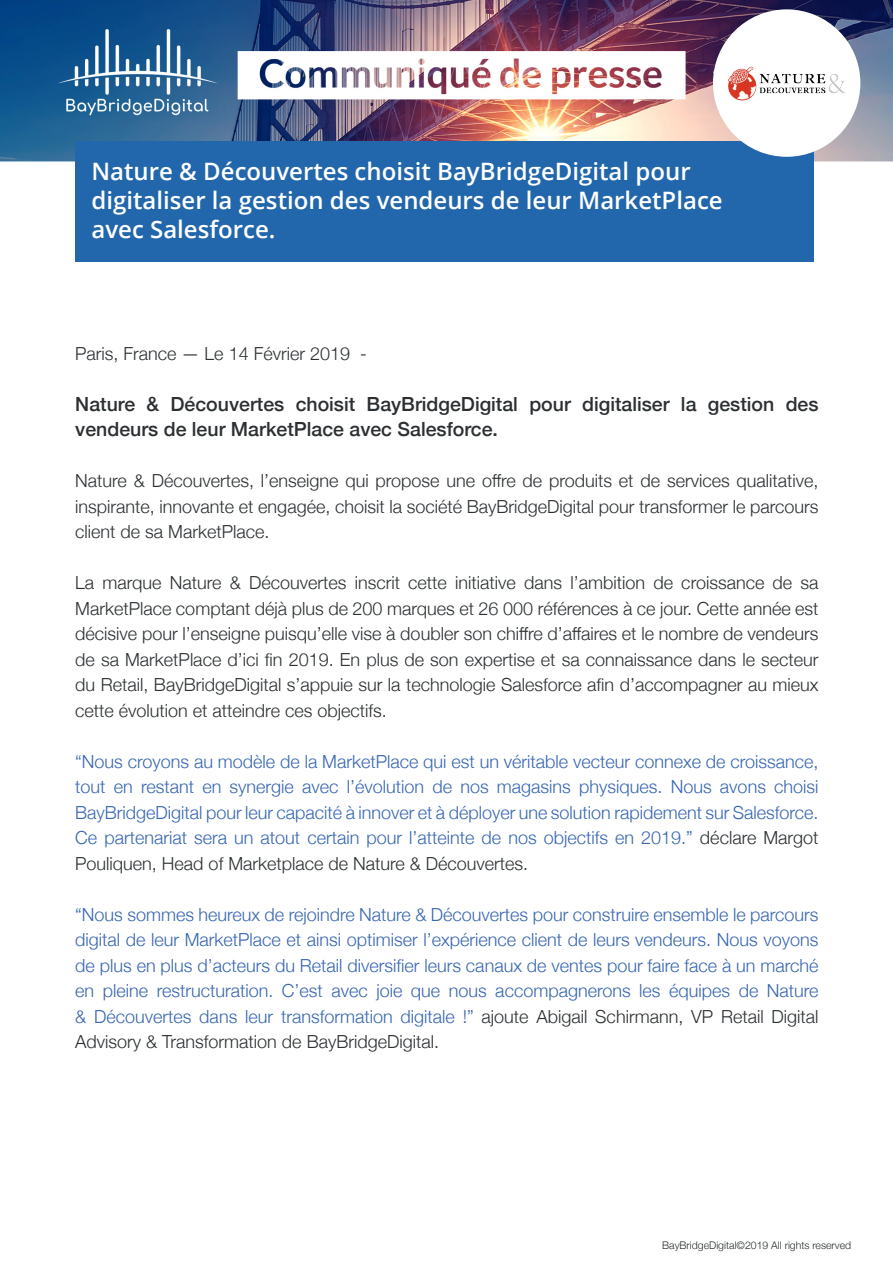
<style>
.page{position:relative;width:893px;height:1263px;background:#fff}
.page>*{position:absolute;margin:0;border:0;box-sizing:border-box;transform-origin:0 0}
.t1{font:600 24px/28.8px "Open Sans";color:#fff}
.t2{font:500 19.5px/25.5px "Helvetica Neue";color:#2c3032}
.t3{font:300 18px/25.5px "Helvetica Neue";color:#3866b1;text-align:justify}
.t4{font:300 18px/25.5px "Helvetica Neue";color:#2c3032;text-align:justify}
.t5{font:300 10.5px "Helvetica Neue";color:#262b2d}
.s1{color:#2c3032}
</style>
<div class="page">
<img style="left:0;top:0;width:893px;height:262px">
<div style="left:75px;top:141px;width:739px;height:120px;background:#2267ab"></div>
<div style="left:713px;top:9px;width:147px;height:148px;background:#fff;border-radius:50%"></div>
<img style="left:728px;top:66px;width:117px;height:35px">
<p class="t1" style="left:91px;top:156px;width:633px">Nature &amp; Découvertes choisit BayBridgeDigital pour digitaliser la gestion des vendeurs de leur MarketPlace</p>
<p class="t1" style="left:91px;top:214px;width:186px">avec Salesforce.</p>
<p class="t4" style="left:75px;top:339px;width:293px">Paris, France — Le 14 Février 2019 -</p>
<p class="t2" style="left:75px;top:389px;width:745px">Nature &amp; Découvertes choisit BayBridgeDigital pour digitaliser la gestion des vendeurs de leur MarketPlace avec Salesforce.</p>
<p class="t4" style="left:75px;top:467px;width:745px">Nature &amp; Découvertes, l’enseigne qui propose une offre de produits et de services qualitative, inspirante, innovante et engagée, choisit la société BayBridgeDigital pour transformer le parcours client de sa MarketPlace.</p>
<p class="t4" style="left:75px;top:569px;width:745px">La marque Nature &amp; Découvertes inscrit cette initiative dans l’ambition de croissance de sa MarketPlace comptant déjà plus de 200 marques et 26 000 références à ce jour. Cette année est décisive pour l’enseigne puisqu’elle vise à doubler son chiffre d’affaires et le nombre de vendeurs de sa MarketPlace d’ici fin 2019. En plus de son expertise et sa connaissance dans le secteur du Retail, BayBridgeDigital s’appuie sur la technologie Salesforce afin d’accompagner au mieux cette évolution et atteindre ces objectifs.</p>
<p class="t3" style="left:75px;top:747px;width:745px">“Nous croyons au modèle de la MarketPlace qui est un véritable vecteur connexe de croissance, tout en restant en synergie avec l’évolution de nos magasins physiques. Nous avons choisi BayBridgeDigital pour leur capacité à innover et à déployer une solution rapidement sur Salesforce.<br>Ce partenariat sera un atout certain pour l’atteinte de nos objectifs en 2019.” <span class="s1">déclare Margot Pouliquen, Head of Marketplace de Nature &amp; Découvertes.</span></p>
<p class="t3" style="left:75px;top:900px;width:745px">“Nous sommes heureux de rejoindre Nature &amp; Découvertes pour construire ensemble le parcours digital de leur MarketPlace et ainsi optimiser l’expérience client de leurs vendeurs. Nous voyons de plus en plus d’acteurs du Retail diversifier leurs canaux de ventes pour faire face à un marché en pleine restructuration. C’est avec joie que nous accompagnerons les équipes de Nature &amp; Découvertes dans leur transformation digitale !” <span class="s1">ajoute Abigail Schirmann, VP Retail Digital Advisory &amp; Transformation de BayBridgeDigital.</span></p>
<p class="t5" style="left:662px;top:1236px;width:190px">BayBridgeDigital©2019 All rights reserved</p>
</div>
